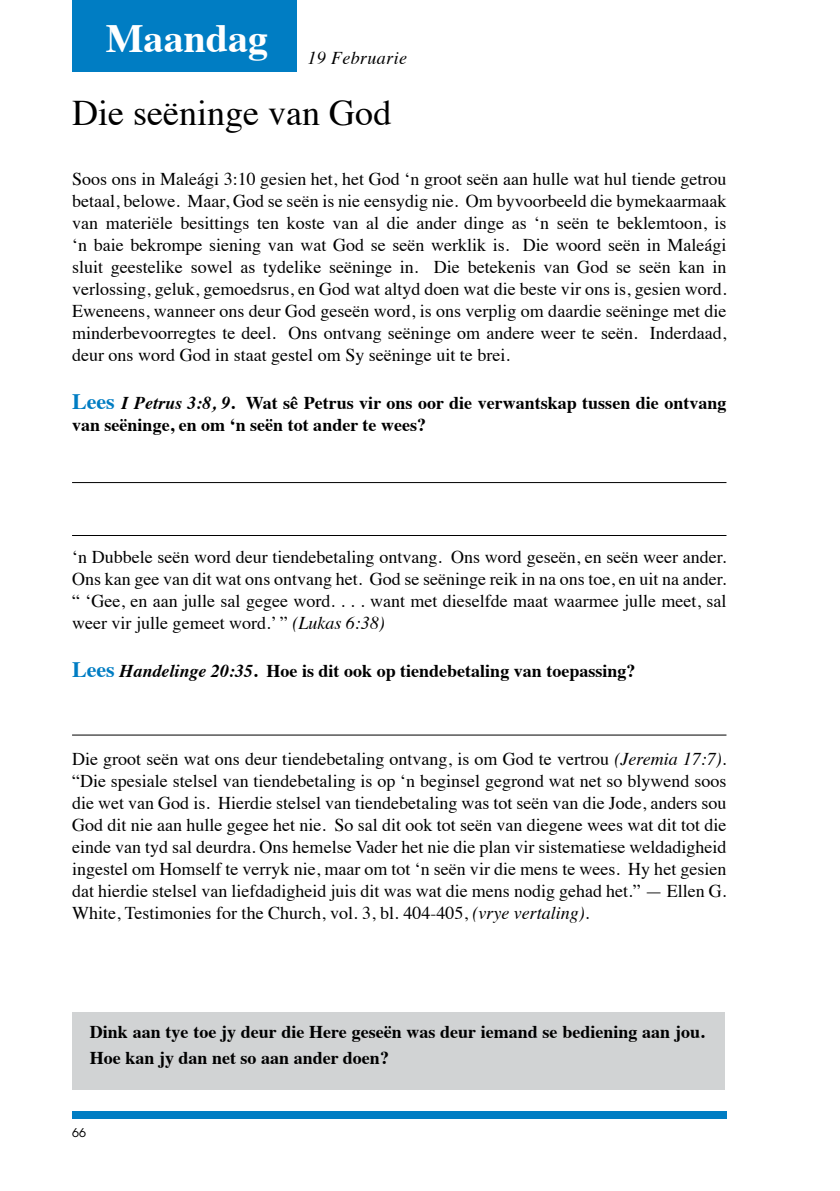
<style>
.page{position:relative;width:840px;height:1191px;background:#fff}
.page>*{position:absolute;margin:0;border:0;box-sizing:border-box;transform-origin:0 0}
.t1{font:700 40px "Times";color:#fff}
.t2{font:36px "Times";color:#000}
.t3{font:18px/22px "Times";color:#000;text-align:justify}
.t4{font:700 18px/22px "Times";color:#000}
.t5{font:italic 18px "Times";letter-spacing:.02em;color:#000}
.t6{font:12px "ITC Avant Garde Std";color:#000}
.s1{font-size:22px;color:#007dc3}
.s2{font-style:italic}
</style>
<div class="page">
<div style="left:72px;top:1111px;width:654px;height:8px;background:#007dc3"></div>
<div style="left:72px;top:1012px;width:652px;height:78px;background:#d1d3d4"></div>
<div style="left:72px;top:0;width:225px;height:71px;background:#007dc3"></div>
<hr style="left:72px;top:535px;width:654px;height:1px;background:#000">
<hr style="left:72px;top:734px;width:654px;height:1px;background:#000">
<hr style="left:72px;top:482px;width:654px;height:1px;background:#000">
<h1 class="t1" style="left:106px;top:0;width:164px">Maandag</h1>
<p class="t5" style="left:307px;top:42px;width:101px">19 Februarie</p>
<h2 class="t2" style="left:72px;top:80px;width:320px">Die seëninge van God</h2>
<p class="t3" style="left:72px;top:166px;width:655px">Soos ons in Maleági 3:10 gesien het, het God ‘n groot seën aan hulle wat hul tiende getrou betaal, belowe. Maar, God se seën is nie eensydig nie. Om byvoorbeeld die bymekaarmaak van materiële besittings ten koste van al die ander dinge as ‘n seën te beklemtoon, is ‘n baie bekrompe siening van wat God se seën werklik is. Die woord seën in Maleági sluit geestelike sowel as tydelike seëninge in. Die betekenis van God se seën kan in verlossing, geluk, gemoedsrus, en God wat altyd doen wat die beste vir ons is, gesien word.<br>Eweneens, wanneer ons deur God geseën word, is ons verplig om daardie seëninge met die minderbevoorregtes te deel. Ons ontvang seëninge om andere weer te seën. Inderdaad, deur ons word God in staat gestel om Sy seëninge uit te brei.</p>
<p class="t4" style="left:72px;top:390px;width:655px"><span class="s1">Lees</span> <span class="s2">I Petrus 3:8, 9</span>. Wat sê Petrus vir ons oor die verwantskap tussen die ontvang van seëninge, en om ‘n seën tot ander te wees?</p>
<p class="t3" style="left:72px;top:544px;width:655px">‘n Dubbele seën word deur tiendebetaling ontvang. Ons word geseën, en seën weer ander.<br>Ons kan gee van dit wat ons ontvang het. God se seëninge reik in na ons toe, en uit na ander. “ ‘Gee, en aan julle sal gegee word. . . . want met dieselfde maat waarmee julle meet, sal weer vir julle gemeet word.’ ” <span class="s2">(Lukas 6:38)</span></p>
<p class="t4" style="left:72px;top:658px;width:564px"><span class="s1">Lees</span> <span class="s2">Handelinge 20:35</span>. Hoe is dit ook op tiendebetaling van toepassing?</p>
<p class="t3" style="left:72px;top:746px;width:655px">Die groot seën wat ons deur tiendebetaling ontvang, is om God te vertrou <span class="s2">(Jeremia 17:7). </span>“Die spesiale stelsel van tiendebetaling is op ‘n beginsel gegrond wat net so blywend soos die wet van God is. Hierdie stelsel van tiendebetaling was tot seën van die Jode, anders sou God dit nie aan hulle gegee het nie. So sal dit ook tot seën van diegene wees wat dit tot die einde van tyd sal deurdra. Ons hemelse Vader het nie die plan vir sistematiese weldadigheid ingestel om Homself te verryk nie, maar om tot ‘n seën vir die mens te wees. Hy het gesien dat hierdie stelsel van liefdadigheid juis dit was wat die mens nodig gehad het.” — Ellen G.<br>White, Testimonies for the Church, vol. 3, bl. 404-405, <span class="s2">(vrye vertaling).</span></p>
<p class="t4" style="left:90px;top:1017px;width:615px;line-height:26px">Dink aan tye toe jy deur die Here geseën was deur iemand se bediening aan jou.<br>Hoe kan jy dan net so aan ander doen?</p>
<p class="t6" style="left:72px;top:1125px;width:15px">66</p>
</div>
